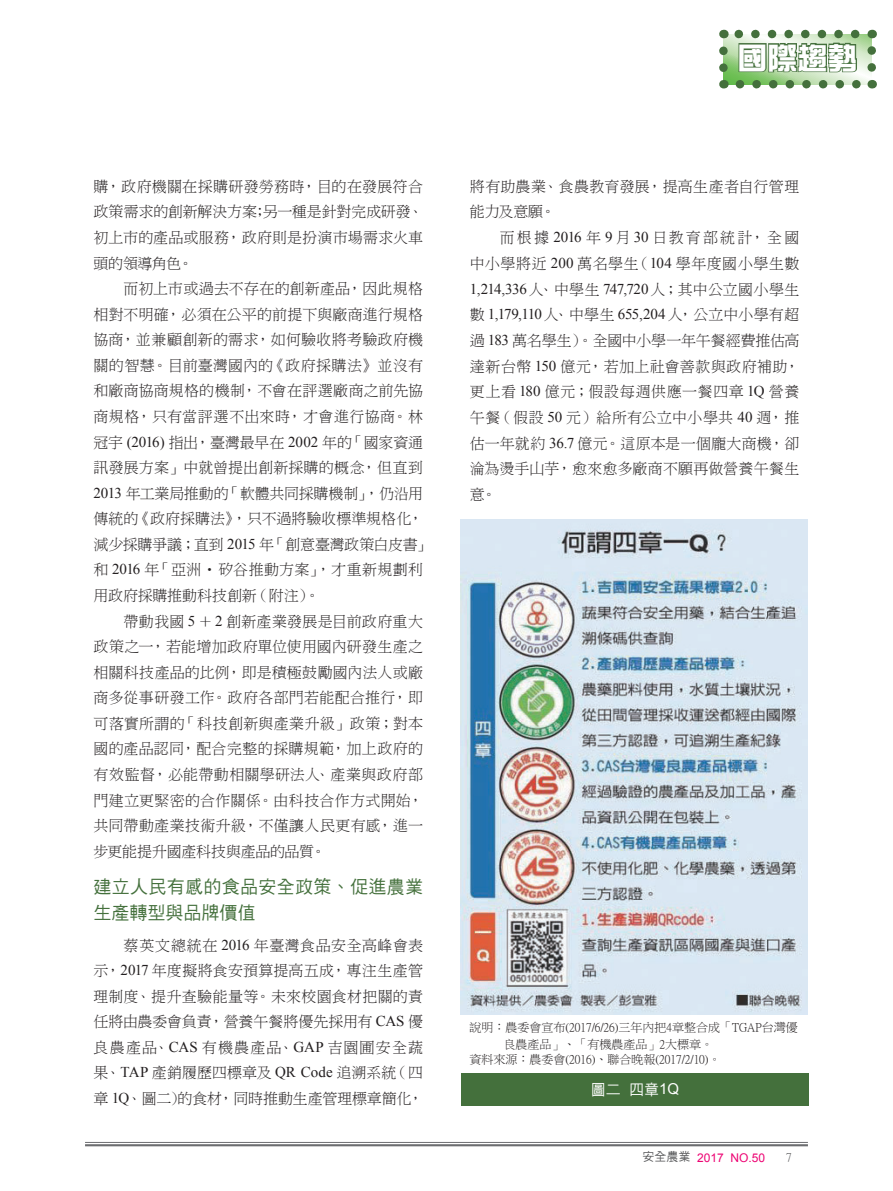
<style>
.page{position:relative;width:893px;height:1191px;background:#fff}
.page>*{position:absolute;margin:0;border:0;box-sizing:border-box;transform-origin:0 0}
.t1{font:30px "DF Zong Yi W9 WIN BF";color:#fff}
.t2{font:18px/25.5px "DF Hei W5 WINP BF";letter-spacing:.02em;color:#44703c}
.t3{font:15px/25.5px "DF Ming W3 WIN BF";letter-spacing:.005em;color:#231f20;text-align:justify}
.t4{font:15px/25.7px "Times New Roman";letter-spacing:-.035em;color:#231f20}
.t5{font:15px/25.7px "DF Ming W3 WIN BF";letter-spacing:.045em;color:#231f20;text-align:right}
.t6{font:15px "DF Hei W5 WINP BF";color:#fff}
.t7{font:12px/16.5px "P Ming Li U";color:#231f20}
.t8{font:12px "Arial";color:#ed0373}
.t9{font:12px "P Ming Li U";color:#57585a}
.s1{font-family:"Times New Roman"}
.s2{font-family:"DF Ming W3 WIN BF"}
.s3{font-family:"Arial"}
.s4{font-family:"DF Hei W5 WINP BF";color:#57585a}
</style>
<div class="page">
<hr style="left:85px;top:1142px;width:723px;height:1px;background:#6c6d70">
<hr style="left:85px;top:1144px;width:723px;height:2px;background:#6c6d70">
<svg style="left:719px;top:30px;width:157px;height:58px;background:#96b68d"></svg>
<img style="left:461px;top:519px;width:347px;height:495px">
<div style="left:461px;top:1073px;width:347px;height:33px;background:#44703c"></div>
<p class="t3" style="left:94px;top:174px;width:331px">購，政府機關在採購研發勞務時，目的在發展符合政策需求的創新解決方案；另一種是針對完成研發、初上市的產品或服務，政府則是扮演市場需求火車頭的領導角色。</p>
<p class="t3" style="left:93px;top:276px;width:339px;text-align:left;text-indent:30px">而初上市或過去不存在的創新產品，因此規格相對不明確，必須在公平的前提下與廠商進行規格協商，並兼顧創新的需求，如何驗收將考驗政府機關的智慧。目前臺灣國內的《政府採購法》並沒有和廠商協商規格的機制，不會在評選廠商之前先協商規格，只有當評選不出來時，才會進行協商。林冠宇 <span class="s1">(2016)</span> 指出，臺灣最早在 <span class="s1">2002</span> 年的「國家資通訊發展方案」中就曾提出創新採購的概念，但直到<br><span class="s1">2013</span> 年工業局推動的「軟體共同採購機制」，仍沿用傳統的《政府採購法》，只不過將驗收標準規格化，減少採購爭議；直到 <span class="s1">2015</span> 年「創意臺灣政策白皮書」和 <span class="s1">2016</span> 年「亞洲‧矽谷推動方案」，才重新規劃利用政府採購推動科技創新（附注）。</p>
<p class="t3" style="left:93px;top:608px;width:331px;text-indent:30px">帶動我國 <span class="s1">5</span> ＋<span class="s1">2</span> 創新產業發展是目前政府重大政策之一，若能增加政府單位使用國內研發生產之相關科技產品的比例，即是積極鼓勵國內法人或廠商多從事研發工作。政府各部門若能配合推行，即可落實所謂的「科技創新與產業升級」政策；對本國的產品認同，配合完整的採購規範，加上政府的有效監督，必能帶動相關學研法人、產業與政府部門建立更緊密的合作關係。由科技合作方式開始，共同帶動產業技術升級，不僅讓人民更有感，進一步更能提升國產科技與產品的品質。</p>
<p class="t2" style="left:94px;top:874px;width:331px">建立人民有感的食品安全政策、促進農業生產轉型與品牌價值</p>
<p class="t3" style="left:94px;top:932px;width:331px;text-indent:30px">蔡英文總統在 <span class="s1">2016</span> 年臺灣食品安全高峰會表示，<span class="s1">2017</span> 年度擬將食安預算提高五成，專注生產管理制度、提升查驗能量等。未來校園食材把關的責任將由農委會負責，營養午餐將優先採用有 <span class="s1">CAS</span> 優良農產品、<span class="s1">CAS</span> 有機農產品、<span class="s1">GAP</span> 吉園圃安全蔬果、<span class="s1">TAP</span> 產銷履歷四標章及 <span class="s1">QR Code</span> 追溯系統（四章 <span class="s1">1Q</span>、圖二）的食材，同時推動生產管理標章簡化，</p>
<h1 class="t1" style="left:738px;top:43px;width:122px">國際趨勢</h1>
<p class="t3" style="left:470px;top:173px;width:331px">將有助農業、食農教育發展，提高生產者自行管理能力及意願。</p>
<p class="t5" style="left:470px;top:225px;width:331px">而根據 <span class="s1">2016</span> 年<span class="s1">9</span>月<span class="s1">30</span>日教育部統計，全國<br>中小學將近 <span class="s1">200</span> 萬名學生（<span class="s1">104</span> 學年度國小學生數</p>
<p class="t4" style="left:470px;top:275px;width:331px">1,214,336<span class="s2">人、中學生</span> 747,720<span class="s2">人；其中公立國小學生數</span> 1,179,110<span class="s2">人、中學生</span> 655,204<span class="s2">人，公立中小學有超</span></p>
<p class="t3" style="left:470px;top:327px;width:331px">過 <span class="s1">183</span> 萬名學生）。全國中小學一年午餐經費推估高達新台幣 <span class="s1">150</span> 億元，若加上社會善款與政府補助，更上看 <span class="s1">180</span> 億元；假設每週供應一餐四章 <span class="s1">1Q</span> 營養午餐（假設 <span class="s1">50</span> 元）給所有公立中小學共 <span class="s1">40</span> 週，推估一年就約 <span class="s1">36.7</span> 億元。這原本是一個龐大商機，卻淪為燙手山芋，愈來愈多廠商不願再做營養午餐生意。</p>
<p class="t7" style="left:503px;top:1019px;width:296px;text-indent:-34px">說明：農委會宣布(2017/6/26)三年內把4章整合成「TGAP台灣優良農產品」、「有機農產品」2大標章。</p>
<p class="t7" style="left:469px;top:1051px;width:253px">資料來源：農委會(2016)、聯合晚報(2017/2/10)。</p>
<p class="t6" style="left:591px;top:1082px;width:90px">圖二四章<span class="s3">1Q</span></p>
<p class="t8" style="left:642px;top:1149px;width:124px"><span class="s4">安全農業</span> 2017 NO.50</p>
<p class="t9" style="left:786px;top:1151px;width:7px">7</p>
</div>
